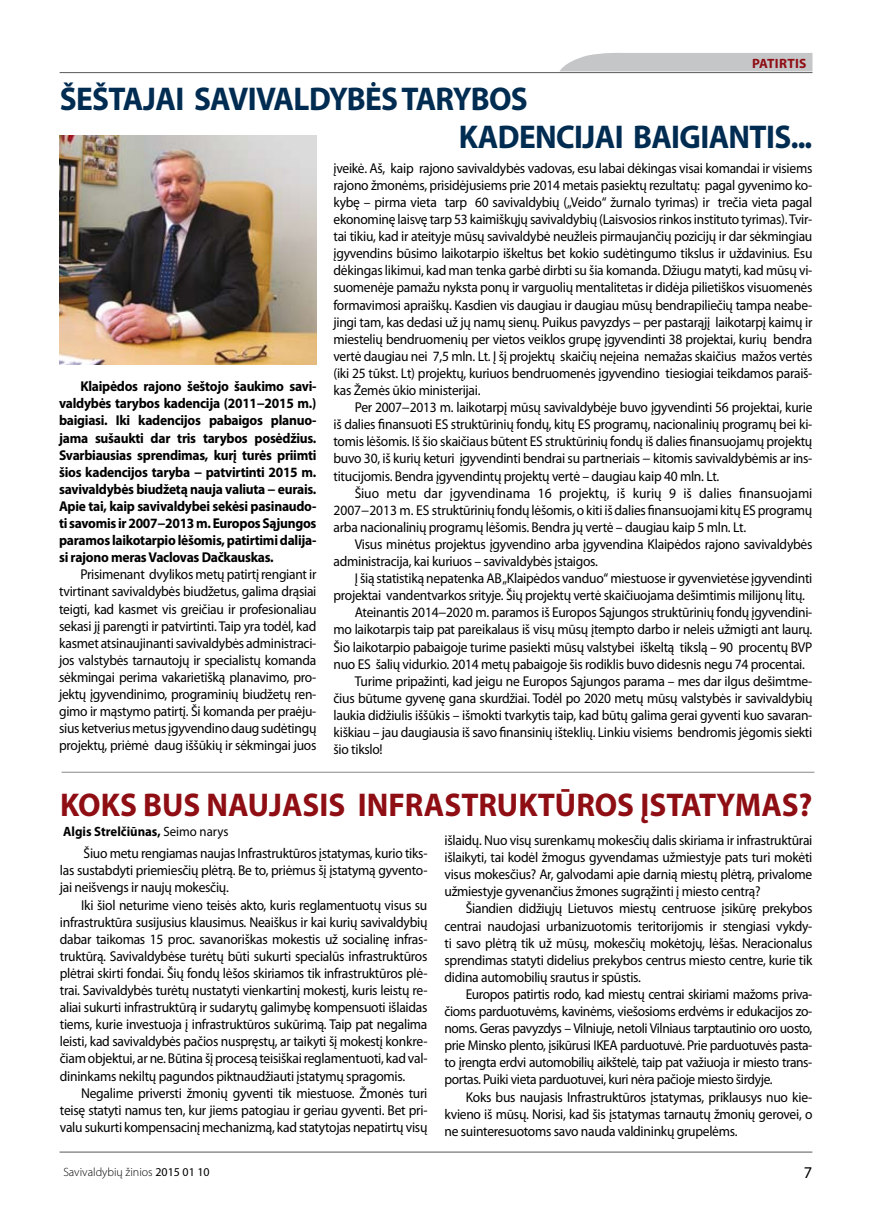
<style>
.page{position:relative;width:872px;height:1212px;background:#fff}
.page>*{position:absolute;margin:0;border:0;box-sizing:border-box;transform-origin:0 0}
.t1{font:700 33px/37.8px "Myriad Pro";letter-spacing:-.02em;color:#002c52;scale:.95 1}
.t2{font:700 33px "Myriad Pro";color:#8f0e14;scale:.95 1}
.t3{font:14.25px/17.1px "Myriad Pro";letter-spacing:-.02em;color:#000;text-align:justify;scale:.95 1}
.t4{font:700 14.25px/17.1px "Myriad Pro";letter-spacing:-.02em;color:#000;text-align:justify;scale:.95 1}
.t5{font:700 13.5px "Myriad Pro";color:#000;scale:.95 1}
.t6{font:700 13.5px "Myriad Pro";color:#8f0e14}
.t7{font:300 12px "Myriad Pro";color:#000}
.s1{font-weight:400}
</style>
<div class="page">
<hr style="left:0;top:0;width:1px;height:1212px;background:#dddbe6">
<hr style="left:60px;top:72px;width:752px;height:1px;background:#58585a">
<hr style="left:60px;top:1152px;width:752px;height:1px;background:#58585a">
<svg style="left:59px;top:72px;width:120px;height:2px"></svg>
<svg style="left:191px;top:52px;width:621px;height:100px"></svg>
<div style="left:790px;top:140px;width:9px;height:9px;border:3px solid #fff;border-radius:50%"></div>
<div style="left:797px;top:140px;width:9px;height:9px;border:3px solid #fff;border-radius:50%"></div>
<div style="left:804px;top:140px;width:9px;height:9px;border:3px solid #fff;border-radius:50%"></div>
<img style="left:60px;top:135px;width:256px;height:230px">
<hr style="left:62px;top:772px;width:752px;height:1px;background:#878889">
<h1 class="t1" style="left:60px;top:79px;width:34px">Šeštajai</h1>
<h1 class="t1" style="left:459px;top:79px;width:135px;text-indent:-265px">savivaldybės tarybos kadencijai</h1>
<p class="t6" style="left:752px;top:55px;width:8px">Patirtis</p>
<h1 class="t1" style="left:633px;top:116px;width:37px">baigia</h1>
<h1 class="t1" style="left:728px;top:116px;width:90px">ntis...</h1>
<p class="t4" style="left:59px;top:377px;width:272px;text-indent:21px">Klaipėdos rajono šeštojo šaukimo savi&shy;valdybės tarybos kadencija (2011−2015 m.) baigiasi. Iki kadencijos pabaigos planuo&shy;jama sušaukti dar tris tarybos posėdžius.<br>Svarbiausias sprendimas, kurį turės priimti šios kadencijos taryba − patvirtinti 2015 m. savivaldybės biudžetą nauja valiuta − eurais.<br>Apie tai, kaip savivaldybei sekėsi pasinaudo&shy;ti savomis ir 2007−2013 m. Europos Sąjungos paramos laikotarpio lėšomis, patirtimi dalija&shy;si rajono meras Vaclovas Dačkauskas.</p>
<p class="t3" style="left:59px;top:566px;width:272px;text-indent:21px">Prisimenant dvylikos metų patirtį rengiant ir tvirtinant savivaldybės biudžetus, galima drąsiai teigti, kad kasmet vis greičiau ir profesionaliau sekasi jį parengti ir patvirtinti. Taip yra todėl, kad kasmet atsinaujinanti savivaldybės administraci&shy;jos valstybės tarnautojų ir specialistų komanda sėkmingai perima vakarietišką planavimo, pro&shy;jektų įgyvendinimo, programinių biudžetų ren&shy;gimo ir mąstymo patirtį. Ši komanda per praėju&shy;sius ketverius metus įgyvendino daug sudėtingų projektų, priėmė daug iššūkių ir sėkmingai juos</p>
<p class="t3" style="left:333px;top:159px;width:506px">įveikė. Aš, kaip rajono savivaldybės vadovas, esu labai dėkingas visai komandai ir visiems rajono žmonėms, prisidėjusiems prie 2014 metais pasiektų rezultatų: pagal gyvenimo ko&shy;kybę – pirma vieta tarp 60 savivaldybių („Veido“ žurnalo tyrimas) ir trečia vieta pagal ekonominę laisvę tarp 53 kaimiškųjų savivaldybių (Laisvosios rinkos instituto tyrimas). Tvir&shy;tai tikiu, kad ir ateityje mūsų savivaldybė neužleis pirmaujančių pozicijų ir dar sėkmingiau įgyvendins būsimo laikotarpio iškeltus bet kokio sudėtingumo tikslus ir uždavinius. Esu dėkingas likimui, kad man tenka garbė dirbti su šia komanda. Džiugu matyti, kad mūsų vi&shy;suomenėje pamažu nyksta ponų ir varguolių mentalitetas ir didėja pilietiškos visuomenės formavimosi apraiškų. Kasdien vis daugiau ir daugiau mūsų bendrapiliečių tampa neabe&shy;jingi tam, kas dedasi už jų namų sienų. Puikus pavyzdys − per pastarąjį laikotarpį kaimų ir miestelių bendruomenių per vietos veiklos grupę įgyvendinti 38 projektai, kurių bendra vertė daugiau nei 7,5 mln. Lt. Į šį projektų skaičių neįeina nemažas skaičius mažos vertės (iki 25 tūkst. Lt) projektų, kuriuos bendruomenės įgyvendino tiesiogiai teikdamos paraiš&shy;kas Žemės ūkio ministerijai.</p>
<p class="t3" style="left:333px;top:399px;width:506px;text-indent:21px">Per 2007−2013 m. laikotarpį mūsų savivaldybėje buvo įgyvendinti 56 projektai, kurie iš dalies finansuoti ES struktūrinių fondų, kitų ES programų, nacionalinių programų bei ki&shy;tomis lėšomis. Iš šio skaičiaus būtent ES struktūrinių fondų iš dalies finansuojamų projektų buvo 30, iš kurių keturi įgyvendinti bendrai su partneriais − kitomis savivaldybėmis ar ins&shy;titucijomis. Bendra įgyvendintų projektų vertė – daugiau kaip 40 mln. Lt.</p>
<p class="t3" style="left:333px;top:484px;width:506px;text-indent:21px">Šiuo metu dar įgyvendinama 16 projektų, iš kurių 9 iš dalies finansuojami 2007−2013 m. ES struktūrinių fondų lėšomis, o kiti iš dalies finansuojami kitų ES programų arba nacionalinių programų lėšomis. Bendra jų vertė – daugiau kaip 5 mln. Lt.</p>
<p class="t3" style="left:333px;top:535px;width:505px;text-indent:21px">Visus minėtus projektus įgyvendino arba įgyvendina Klaipėdos rajono savivaldybės administracija, kai kuriuos – savivaldybės įstaigos.</p>
<p class="t3" style="left:355px;top:570px;width:483px">Į šią statistiką nepatenka AB „Klaipėdos vanduo“ miestuose ir gyvenvietėse įgyvendinti</p>
<p class="t3" style="left:333px;top:587px;width:498px">projektai vandentvarkos srityje. Šių projektų vertė skaičiuojama dešimtimis milijonų litų.</p>
<p class="t3" style="left:355px;top:604px;width:483px">Ateinantis 2014−2020 m. paramos iš Europos Sąjungos struktūrinių fondų įgyvendini-</p>
<p class="t3" style="left:333px;top:621px;width:505px">mo laikotarpis taip pat pareikalaus iš visų mūsų įtempto darbo ir neleis užmigti ant laurų.</p>
<p class="t3" style="left:333px;top:638px;width:505px">Šio laikotarpio pabaigoje turime pasiekti mūsų valstybei iškeltą tikslą – 90 procentų BVP</p>
<p class="t3" style="left:333px;top:655px;width:498px">nuo ES šalių vidurkio. 2014 metų pabaigoje šis rodiklis buvo didesnis negu 74 procentai.</p>
<p class="t3" style="left:355px;top:672px;width:483px">Turime pripažinti, kad jeigu ne Europos Sąjungos parama – mes dar ilgus dešimtme-</p>
<p class="t3" style="left:333px;top:689px;width:506px">čius būtume gyvenę gana skurdžiai. Todėl po 2020 metų mūsų valstybės ir savivaldybių</p>
<p class="t3" style="left:333px;top:706px;width:505px">laukia didžiulis iššūkis – išmokti tvarkytis taip, kad būtų galima gerai gyventi kuo savaran-</p>
<p class="t3" style="left:333px;top:723px;width:505px">kiškiau – jau daugiausia iš savo finansinių išteklių. Linkiu visiems bendromis jėgomis siekti</p>
<p class="t3" style="left:333px;top:741px;width:53px">šio tikslo!</p>
<h1 class="t2" style="left:60px;top:783px;width:196px">Koks bus naujasis</h1>
<h1 class="t2" style="left:358px;top:783px;width:70px">Infrastru</h1>
<h1 class="t2" style="left:518px;top:783px;width:82px">ktūros</h1>
<h1 class="t2" style="left:640px;top:783px;width:17px">įstat</h1>
<h1 class="t2" style="left:716px;top:783px;width:42px">ymas</h1>
<h1 class="t2" style="left:798px;top:783px;width:16px">?</h1>
<p class="t5" style="left:63px;top:822px;width:175px">Algis Strelčiūnas, <span class="s1">Seimo narys</span></p>
<p class="t3" style="left:60px;top:845px;width:388px;text-indent:24px">Šiuo metu rengiamas naujas Infrastruktūros įstatymas, kurio tiks&shy;las sustabdyti priemiesčių plėtrą. Be to, priėmus šį įstatymą gyvento&shy;jai neišvengs ir naujų mokesčių.</p>
<p class="t3" style="left:60px;top:896px;width:388px;text-indent:21px">Iki šiol neturime vieno teisės akto, kuris reglamentuotų visus su infrastruktūra susijusius klausimus. Neaiškus ir kai kurių savivaldybių dabar taikomas 15 proc. savanoriškas mokestis už socialinę infras&shy;truktūrą. Savivaldybėse turėtų būti sukurti specialūs infrastruktūros plėtrai skirti fondai. Šių fondų lėšos skiriamos tik infrastruktūros plė&shy;trai. Savivaldybės turėtų nustatyti vienkartinį mokestį, kuris leistų re&shy;aliai sukurti infrastruktūrą ir sudarytų galimybę kompensuoti išlaidas tiems, kurie investuoja į infrastruktūros sukūrimą. Taip pat negalima leisti, kad savivaldybės pačios nuspręstų, ar taikyti šį mokestį konkre&shy;čiam objektui, ar ne. Būtina šį procesą teisiškai reglamentuoti, kad val&shy;dininkams nekiltų pagundos piktnaudžiauti įstatymų spragomis.</p>
<p class="t3" style="left:60px;top:1084px;width:388px;text-indent:21px">Negalime priversti žmonių gyventi tik miestuose. Žmonės turi teisę statyti namus ten, kur jiems patogiau ir geriau gyventi. Bet pri&shy;valu sukurti kompensacinį mechanizmą, kad statytojas nepatirtų visų</p>
<p class="t7" style="left:63px;top:1165px;width:148px">Savivaldybių žinios <span class="s1">2015 01 10</span></p>
<p class="t3" style="left:444px;top:831px;width:389px">išlaidų. Nuo visų surenkamų mokesčių dalis skiriama ir infrastruktūrai išlaikyti, tai kodėl žmogus gyvendamas užmiestyje pats turi mokėti visus mokesčius? Ar, galvodami apie darnią miestų plėtrą, privalome užmiestyje gyvenančius žmones sugrąžinti į miesto centrą?</p>
<p class="t3" style="left:444px;top:900px;width:389px;text-indent:21px">Šiandien didžiųjų Lietuvos miestų centruose įsikūrę prekybos centrai naudojasi urbanizuotomis teritorijomis ir stengiasi vykdy&shy;ti savo plėtrą tik už mūsų, mokesčių mokėtojų, lėšas. Neracionalus sprendimas statyti didelius prekybos centrus miesto centre, kurie tik didina automobilių srautus ir spūstis.</p>
<p class="t3" style="left:444px;top:985px;width:389px;text-indent:21px">Europos patirtis rodo, kad miestų centrai skiriami mažoms priva&shy;čioms parduotuvėms, kavinėms, viešosioms erdvėms ir edukacijos zo&shy;noms. Geras pavyzdys – Vilniuje, netoli Vilniaus tarptautinio oro uosto, prie Minsko plento, įsikūrusi IKEA parduotuvė. Prie parduotuvės pasta&shy;to įrengta erdvi automobilių aikštelė, taip pat važiuoja ir miesto trans&shy;portas. Puiki vieta parduotuvei, kuri nėra pačioje miesto širdyje.</p>
<p class="t3" style="left:444px;top:1088px;width:389px;text-indent:21px">Koks bus naujasis Infrastruktūros įstatymas, priklausys nuo kie&shy;kvieno iš mūsų. Norisi, kad šis įstatymas tarnautų žmonių gerovei, o ne suinteresuotoms savo nauda valdininkų grupelėms.</p>
</div>
